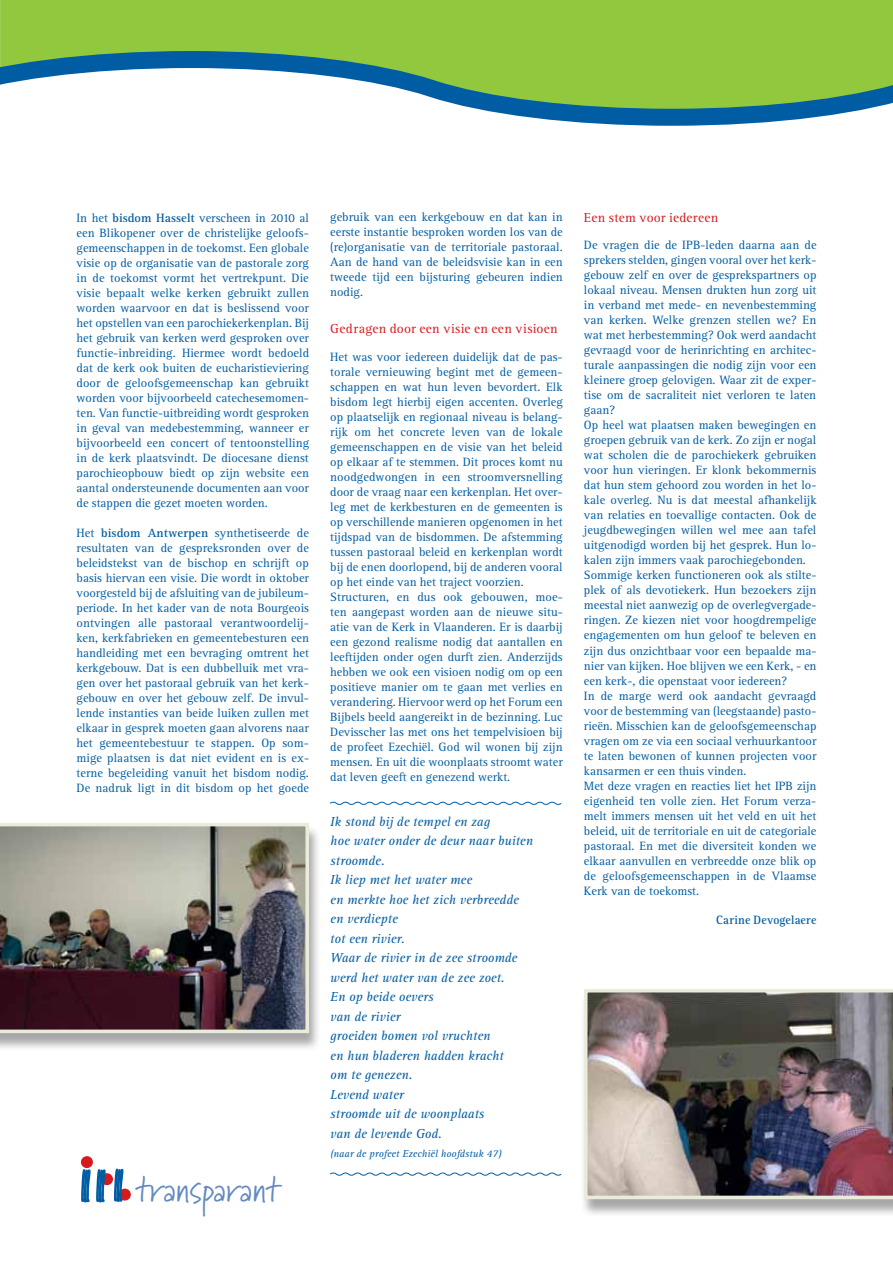
<style>
.page{position:relative;width:893px;height:1263px;background:#fff}
.page>*{position:absolute;margin:0;border:0;box-sizing:border-box;transform-origin:0 0}
.t1{font:35.7px "Marydale";letter-spacing:.01em;color:#648ac0}
.t2{font:italic 13.5px/19.5px "Rotis Serif";color:#005da4}
.t3{font:13.5px "Rotis Serif";letter-spacing:.025em;color:#d71920}
.t4{font:12.45px/15px "Rotis Serif";color:#005da4;text-align:justify}
.t5{font:700 12.45px "Rotis Serif";letter-spacing:.01em;color:#005da4;scale:.94 1}
.t6{font:italic 10.5px "Rotis Serif";color:#005da4}
.s1{font-weight:700}
</style>
<div class="page">
<div style="left:0;top:0;width:893px;height:51px;background:#92c83e"></div>
<svg style="left:0;top:51px;width:893px;height:74px"></svg>
<div style="left:101px;top:1173px;width:12px;height:12px;background:#d71920;border-radius:50%"></div>
<div style="left:119px;top:1188px;width:12px;height:12px;background:#d71920;border-radius:50%"></div>
<div style="left:81px;top:1156px;width:12px;height:12px;background:#d71920;border-radius:50%"></div>
<svg style="left:81px;top:1168px;width:25px;height:35px"></svg>
<svg style="left:114px;top:1168px;width:10px;height:34px"></svg>
<svg style="left:330px;top:801px;width:232px;height:4px"></svg>
<svg style="left:330px;top:1172px;width:232px;height:4px"></svg>
<div style="left:580px;top:991px;width:313px;height:227px;background:#231f20;opacity:.4"></div>
<img style="left:584px;top:989px;width:309px;height:210px">
<div style="left:0;top:825px;width:322px;height:227px;background:#231f20;opacity:.4"></div>
<img style="left:0;top:823px;width:309px;height:210px">
<p class="t4" style="left:77px;top:211px;width:234px">In het <span class="s1">bisdom Hasselt</span> verscheen in 2010 al een Blikopener over de christelijke geloofs&shy;gemeenschappen in de toekomst. Een globale visie op de organisatie van de pastorale zorg in de toekomst vormt het vertrekpunt. Die visie bepaalt welke kerken gebruikt zullen worden waarvoor en dat is beslissend voor het opstellen van een parochiekerkenplan. Bij het gebruik van kerken werd gesproken over functie-inbreiding. Hiermee wordt bedoeld dat de kerk ook buiten de eucharistieviering door de geloofsgemeenschap kan gebruikt worden voor bijvoorbeeld catechesemomen&shy;ten. Van functie-uitbreiding wordt gesproken in geval van medebestemming, wanneer er bijvoorbeeld een concert of tentoonstelling in de kerk plaatsvindt. De diocesane dienst parochieopbouw biedt op zijn website een aantal ondersteunende documenten aan voor de stappen die gezet moeten worden.</p>
<p class="t4" style="left:77px;top:526px;width:234px">Het <span class="s1">bisdom Antwerpen</span> synthetiseerde de resultaten van de gespreksronden over de beleidstekst van de bischop en schrijft op basis hiervan een visie. Die wordt in oktober voorgesteld bij de afsluiting van de jubileum&shy;periode. In het kader van de nota Bourgeois ontvingen alle pastoraal verantwoordelij&shy;ken, kerkfabrieken en gemeentebesturen een handleiding met een bevraging omtrent het kerkgebouw. Dat is een dubbelluik met vra&shy;gen over het pastoraal gebruik van het kerk&shy;gebouw en over het gebouw zelf. De invul&shy;lende instanties van beide luiken zullen met elkaar in gesprek moeten gaan alvorens naar het gemeentebestuur te stappen. Op som&shy;mige plaatsen is dat niet evident en is ex&shy;terne begeleiding vanuit het bisdom nodig.<br>De nadruk ligt in dit bisdom op het goede</p>
<h1 class="t1" style="left:135px;top:1167px;width:147px">transparant</h1>
<p class="t4" style="left:330px;top:210px;width:234px">gebruik van een kerkgebouw en dat kan in eerste instantie besproken worden los van de (re)organisatie van de territoriale pastoraal.<br>Aan de hand van de beleidsvisie kan in een tweede tijd een bijsturing gebeuren indien nodig.</p>
<p class="t3" style="left:330px;top:321px;width:229px">Gedragen door een visie en een visioen</p>
<p class="t4" style="left:330px;top:349px;width:234px;text-align:left">Het was voor iedereen duidelijk dat de pas&shy;torale vernieuwing begint met de gemeen&shy;schappen en wat hun leven bevordert. Elk bisdom legt hierbij eigen accenten. Overleg op plaatselijk en regionaal niveau is belang&shy;rijk om het concrete leven van de lokale gemeenschappen en de visie van het beleid op elkaar af te stemmen. Dit proces komt nu noodgedwongen in een stroomversnelling door de vraag naar een kerkenplan. Het over&shy;leg met de kerkbesturen en de gemeenten is op verschillende manieren opgenomen in het tijdspad van de bisdommen. De afstemming tussen pastoraal beleid en kerkenplan wordt bij de enen doorlopend, bij de anderen vooral op het einde van het traject voorzien.<br>Structuren, en dus ook gebouwen, moe&shy;ten aangepast worden aan de nieuwe situ&shy;atie van de Kerk in Vlaanderen. Er is daarbij een gezond realisme nodig dat aantallen en leeftijden onder ogen durft zien. Anderzijds hebben we ook een visioen nodig om op een positieve manier om te gaan met verlies en verandering. Hiervoor werd op het Forum een Bijbels beeld aangereikt in de bezinning. Luc Devisscher las met ons het tempelvisioen bij de profeet Ezechiël. God wil wonen bij zijn mensen. En uit die woonplaats stroomt water dat leven geeft en genezend werkt.</p>
<p class="t2" style="left:330px;top:812px;width:204px">Ik stond bij de tempel en zag<br>hoe water onder de deur naar buiten stroomde.<br>Ik liep met het water mee<br>en merkte hoe het zich verbreedde en verdiepte<br>tot een rivier.<br>Waar de rivier in de zee stroomde werd het water van de zee zoet.<br>En op beide oevers<br>van de rivier<br>groeiden bomen vol vruchten<br>en hun bladeren hadden kracht<br>om te genezen.<br>Levend water<br>stroomde uit de woonplaats<br>van de levende God.</p>
<p class="t6" style="left:330px;top:1148px;width:173px">(naar de profeet Ezechiël hoofdstuk 47)</p>
<p class="t3" style="left:584px;top:209px;width:136px">Een stem voor iedereen</p>
<p class="t4" style="left:584px;top:238px;width:234px;text-align:left">De vragen die de IPB-leden daarna aan de sprekers stelden, gingen vooral over het kerk&shy;gebouw zelf en over de gesprekspartners op lokaal niveau. Mensen drukten hun zorg uit in verband met mede- en nevenbestemming van kerken. Welke grenzen stellen we? En wat met herbestemming? Ook werd aandacht gevraagd voor de herinrichting en architec&shy;turale aanpassingen die nodig zijn voor een kleinere groep gelovigen. Waar zit de exper&shy;tise om de sacraliteit niet verloren te laten gaan?<br>Op heel wat plaatsen maken bewegingen en groepen gebruik van de kerk. Zo zijn er nogal wat scholen die de parochiekerk gebruiken voor hun vieringen. Er klonk bekommernis dat hun stem gehoord zou worden in het lo&shy;kale overleg. Nu is dat meestal afhankelijk van relaties en toevallige contacten. Ook de jeugdbewegingen willen wel mee aan tafel uitgenodigd worden bij het gesprek. Hun lo&shy;kalen zijn immers vaak parochiegebonden.<br>Sommige kerken functioneren ook als stilte&shy;plek of als devotiekerk. Hun bezoekers zijn meestal niet aanwezig op de overlegvergade&shy;ringen. Ze kiezen niet voor hoogdrempelige engagementen om hun geloof te beleven en zijn dus onzichtbaar voor een bepaalde ma&shy;nier van kijken. Hoe blijven we een Kerk, - en een kerk-, die openstaat voor iedereen?<br>In de marge werd ook aandacht gevraagd voor de bestemming van (leegstaande) pasto&shy;rieën. Misschien kan de geloofsgemeenschap vragen om ze via een sociaal verhuurkantoor te laten bewonen of kunnen projecten voor kansarmen er een thuis vinden.<br>Met deze vragen en reacties liet het IPB zijn eigenheid ten volle zien. Het Forum verza&shy;melt immers mensen uit het veld en uit het beleid, uit de territoriale en uit de categoriale pastoraal. En met die diversiteit konden we elkaar aanvullen en verbreedde onze blik op de geloofsgemeenschappen in de Vlaamse Kerk van de toekomst.</p>
<p class="t5" style="left:716px;top:913px;width:108px">Carine Devogelaere</p>
</div>
